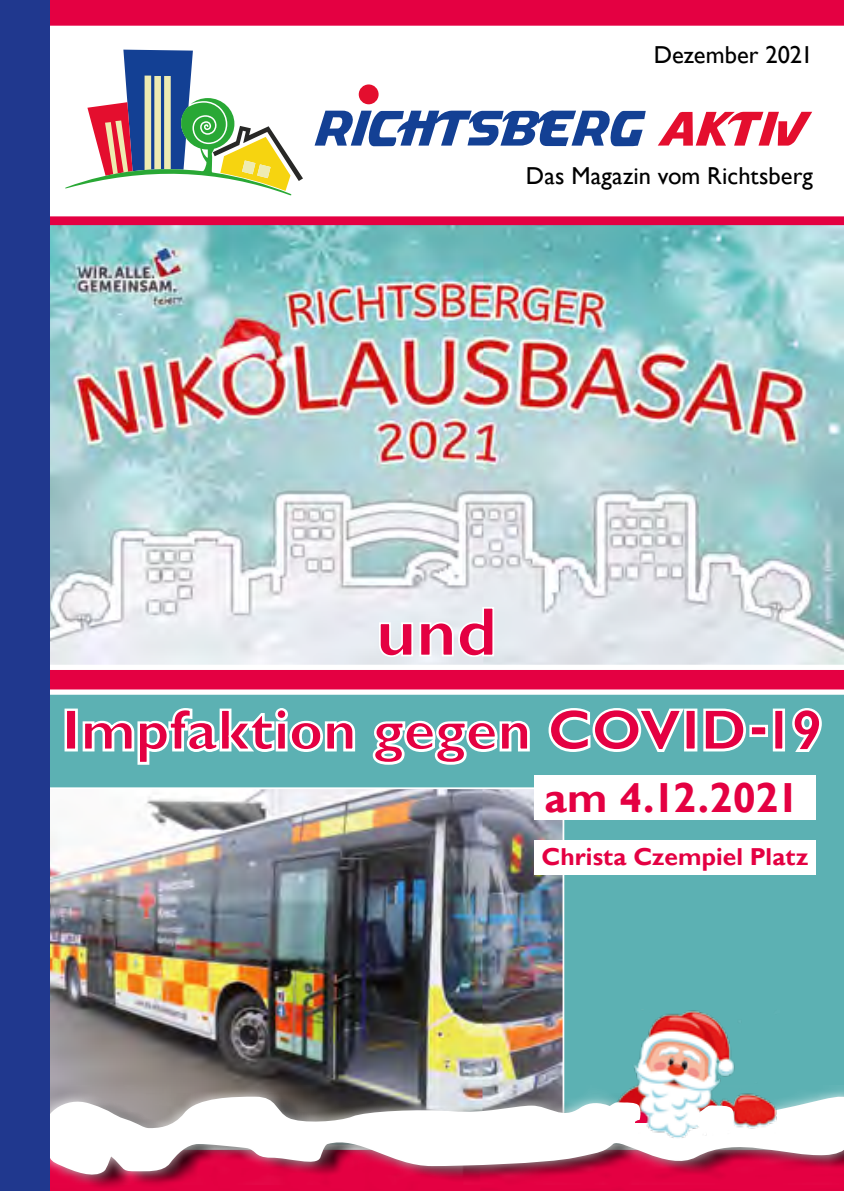
<style>
.page{position:relative;width:844px;height:1191px;background:#fff}
.page>*{position:absolute;margin:0;border:0;box-sizing:border-box;transform-origin:0 0}
.t1{font:700 42px "Gill Sans";letter-spacing:-.01em;color:#e40042}
.t2{font:24.5px "Gill Sans";color:#000}
.t3{font:700 24.5px "Gill Sans";letter-spacing:.005em;color:#e40042}
</style>
<div class="page">
<div style="left:50px;top:694px;width:793px;height:391px;background:#5cb1b3"></div>
<img style="left:50px;top:225px;width:793px;height:439px">
<div style="left:50px;top:0;width:793px;height:26px;background:#e40042"></div>
<div style="left:358px;top:84px;width:20px;height:20px;background:#e40e2e;border-radius:50%"></div>
<svg style="left:314px;top:110px;width:331px;height:36px"></svg>
<svg style="left:657px;top:112px;width:155px;height:34px"></svg>
<svg style="left:65px;top:50px;width:238px;height:146px"></svg>
<div style="left:48px;top:216px;width:795px;height:9px;background:#e40042"></div>
<div style="left:50px;top:1185px;width:793px;height:6px;background:#e40042"></div>
<img style="left:50px;top:790px;width:511px;height:295px">
<div style="left:51px;top:1093px;width:792px;height:96px;background:#e40042"></div>
<div style="left:32px;top:1085px;width:811px;height:100px;background:#fff;opacity:.75"></div>
<svg style="left:50px;top:1092px;width:793px;height:86px;background:#d5aab6"></svg>
<div style="left:534px;top:775px;width:281px;height:44px;background:#fff"></div>
<img style="left:612px;top:1009px;width:167px;height:129px">
<svg style="left:599px;top:1100px;width:43px;height:25px"></svg>
<svg style="left:692px;top:1103px;width:43px;height:28px"></svg>
<svg style="left:50px;top:664px;width:793px;height:26px"></svg>
<div style="left:0;top:0;width:50px;height:1191px;background:#20388e"></div>
<svg style="left:378px;top:606px;width:117px;height:52px;background:#e9a5bc"></svg>
<div style="left:534px;top:840px;width:281px;height:34px;background:#fff"></div>
<div style="left:63px;top:705px;width:760px;height:62px;background:#5cb1b3"></div>
<svg style="left:64px;top:707px;width:757px;height:57px"></svg>
<svg style="left:749px;top:725px;width:18px;height:12px"></svg>
<div style="left:750px;top:725px;width:16px;height:11px;background:#e40042;border:2px solid #fff"></div>
<p class="t2" style="left:653px;top:40px;width:161px">Dezember 2021</p>
<p class="t2" style="left:525px;top:162px;width:288px">Das Magazin vom Richtsberg</p>
<h1 class="t1" style="left:544px;top:772px;width:256px">am 4.12.2021</h1>
<p class="t3" style="left:541px;top:842px;width:268px">Christa Czempiel Platz</p>
</div>
